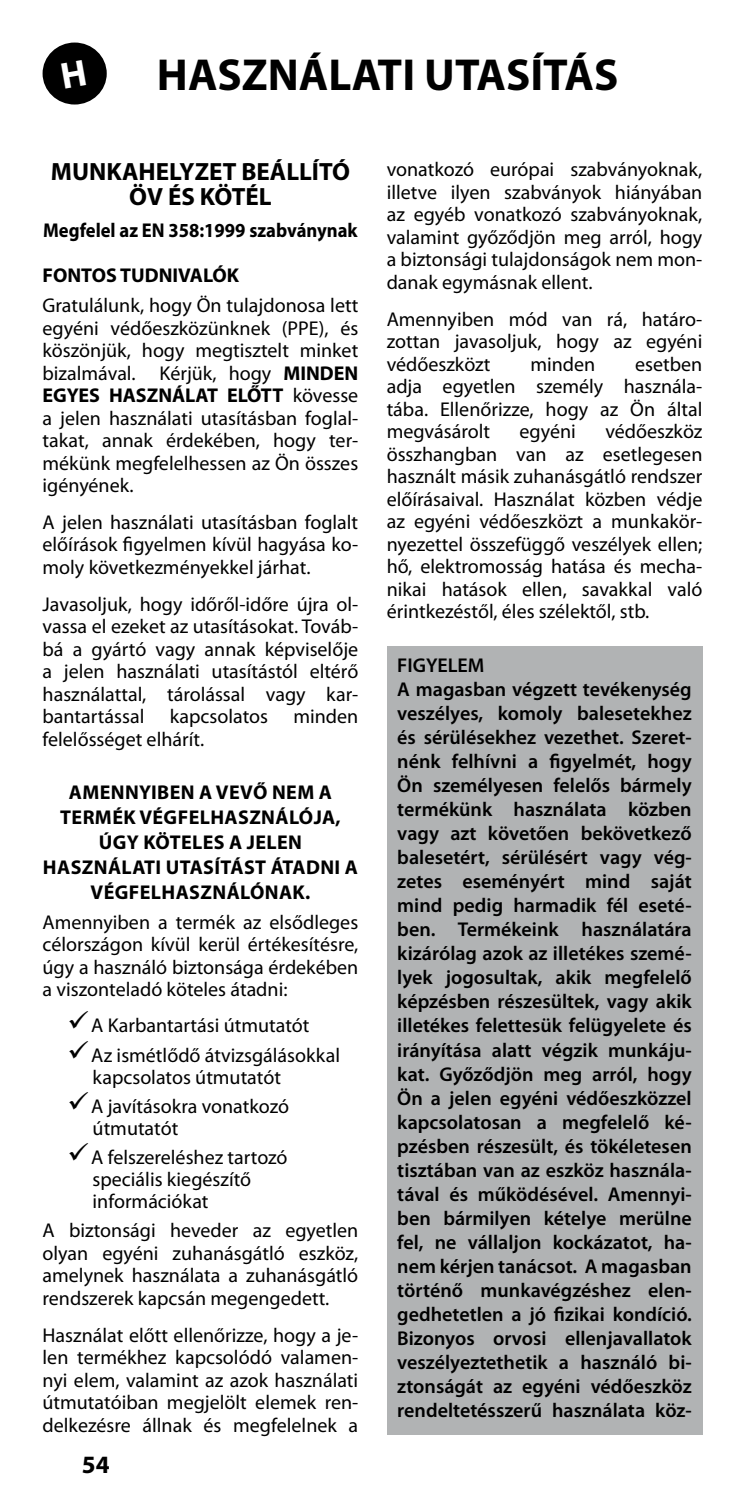
<style>
.page{position:relative;width:745px;height:1489px;background:#fff}
.page>*{position:absolute;margin:0;border:0;box-sizing:border-box;transform-origin:0 0}
.t1{font:700 45px "Myriad Pro";color:#000}
.t2{font:700 25px/25px "Myriad Pro";color:#000;text-align:center}
.t3{font:20px/22.5px "Myriad Pro";color:#000;text-align:justify}
.t4{font:600 20px/24px "Myriad Pro";color:#000}
.t5{font:700 20px/25px "Myriad Pro";letter-spacing:.02em;color:#000;text-align:center}
.t6{font:700 20px "Myriad Pro";color:#000;scale:.93 1}
.t7{font:700 20px "Myriad Pro";color:#000}
.s1{font-weight:700}
</style>
<div class="page">
<div style="left:386px;top:646px;width:316px;height:788px;background:#b1b3b4"></div>
<div style="left:43px;top:43px;width:64px;height:61px;background:#000;border-radius:50%"></div>
<h1 class="t1" style="left:157px;top:46px;width:462px">HASZNÁLATI UTASÍTÁS</h1>
<p class="t2" style="left:51px;top:158px;width:300px">MUNKAHELYZET BEÁLLÍTÓ<br>ÖV ÉS KÖTÉL</p>
<p class="t6" style="left:43px;top:217px;width:339px">Megfelel az EN 358:1999 szabványnak</p>
<p class="t7" style="left:43px;top:263px;width:198px">FONTOS TUDNIVALÓK</p>
<p class="t3" style="left:43px;top:294px;width:317px">Gratulálunk, hogy Ön tulajdonosa lett egyéni védőeszközünknek (PPE), és köszönjük, hogy megtisztelt minket bizalmával. Kérjük, hogy <span class="s1">MINDEN EGYES HASZNÁLAT ELŐTT</span> kövesse a jelen használati utasításban foglal&shy;takat, annak érdekében, hogy ter&shy;mékünk megfelelhessen az Ön összes igényének.</p>
<p class="t3" style="left:43px;top:510px;width:317px">A jelen használati utasításban foglalt előírások figyelmen kívül hagyása ko&shy;moly következményekkel járhat.</p>
<p class="t3" style="left:43px;top:592px;width:317px">Javasoljuk, hogy időről-időre újra ol&shy;vassa el ezeket az utasításokat. Továb&shy;bá a gyártó vagy annak képviselője a jelen használati utasítástól eltérő használattal, tárolással vagy kar&shy;bantartással</p>
<p class="t3" style="left:169px;top:704px;width:100px">kapcsolatos</p>
<p class="t3" style="left:293px;top:704px;width:66px">minden</p>
<p class="t3" style="left:43px;top:727px;width:163px">felelősséget elhárít.</p>
<p class="t5" style="left:43px;top:779px;width:316px">AMENNYIBEN A VEVŐ NEM A<br>TERMÉK VÉGFELHASZNÁLÓJA,<br>ÚGY KÖTELES A JELEN<br>HASZNÁLATI UTASÍTÁST ÁTADNI A<br>VÉGFELHASZNÁLÓNAK.</p>
<p class="t3" style="left:43px;top:910px;width:317px">Amennyiben a termék az elsődleges célországon kívül kerül értékesítésre, úgy a használó biztonsága érdekében a viszonteladó köteles átadni:</p>
<p class="t3" style="left:68px;top:1014px;width:243px">✓A Karbantartási útmutatót</p>
<p class="t3" style="left:93px;top:1043px;width:249px;text-indent:-25px">✓Az ismétlődő átvizsgálásokkal kapcsolatos útmutatót</p>
<p class="t3" style="left:93px;top:1094px;width:198px;text-indent:-25px">✓A javításokra vonatkozó útmutatót</p>
<p class="t3" style="left:93px;top:1145px;width:196px;text-align:left;text-indent:-25px">✓A felszereléshez tartozó speciális kiegészítő információkat</p>
<p class="t3" style="left:43px;top:1218px;width:317px">A biztonsági heveder az egyetlen olyan egyéni zuhanásgátló eszköz, amelynek használata a zuhanásgátló rendszerek kapcsán megengedett.</p>
<p class="t3" style="left:43px;top:1323px;width:317px">Használat előtt ellenőrizze, hogy a je&shy;len termékhez kapcsolódó valamen&shy;nyi elem, valamint az azok használati útmutatóiban megjelölt elemek ren&shy;delkezésre állnak és megfelelnek a</p>
<p class="t2" style="left:82px;top:1450px;width:29px">54</p>
<p class="t3" style="left:386px;top:158px;width:317px">vonatkozó európai szabványoknak, illetve ilyen szabványok hiányában az egyéb vonatkozó szabványoknak, valamint győződjön meg arról, hogy a biztonsági tulajdonságok nem mon&shy;danak egymásnak ellent.</p>
<p class="t3" style="left:386px;top:307px;width:317px">Amennyiben mód van rá, határo&shy;zottan javasoljuk, hogy az egyéni védőeszközt</p>
<p class="t3" style="left:386px;top:352px;width:317px;text-indent:248px">esetben adja egyetlen személy használa&shy;tába. Ellenőrizze, hogy az Ön által megvásárolt</p>
<p class="t3" style="left:530px;top:352px;width:66px">minden</p>
<p class="t3" style="left:386px;top:420px;width:317px;text-indent:218px">védőeszköz összhangban van az esetlegesen használt másik zuhanásgátló rendszer előírásaival. Használat közben védje az egyéni védőeszközt a munkakör&shy;nyezettel összefüggő veszélyek ellen; hő, elektromosság hatása és mecha&shy;nikai hatások ellen, savakkal való érintkezéstől, éles szélektől, stb.</p>
<p class="t4" style="left:397px;top:653px;width:296px">FIGYELEM<br>A magasban végzett tevékenység veszélyes, komoly balesetekhez és sérülésekhez vezethet. Szeret&shy;nénk felhívni a figyelmét, hogy<br>Ön személyesen felelős bármely termékünk használata közben vagy azt követően bekövetkező balesetért, sérülésért vagy vég&shy;zetes eseményért mind saját mind pedig harmadik fél eseté&shy;ben. Termékeink használatára kizárólag azok az illetékes szemé&shy;lyek jogosultak, akik megfelelő képzésben részesültek, vagy akik illetékes felettesük felügyelete és irányítása alatt végzik munkáju&shy;kat. Győződjön meg arról, hogy<br>Ön a jelen egyéni védőeszközzel kapcsolatosan a megfelelő ké&shy;pzésben részesült, és tökéletesen tisztában van az eszköz használa&shy;tával és működésével. Amennyi&shy;ben bármilyen kételye merülne fel, ne vállaljon kockázatot, ha&shy;nem kérjen tanácsot. A magasban történő munkavégzéshez elen&shy;gedhetetlen a jó fizikai kondíció.<br>Bizonyos orvosi ellenjavallatok veszélyeztethetik a használó bi&shy;ztonságát az egyéni védőeszköz rendeltetésszerű használata köz-</p>
<p class="t3" style="left:519px;top:420px;width:58px">egyéni</p>
</div>
